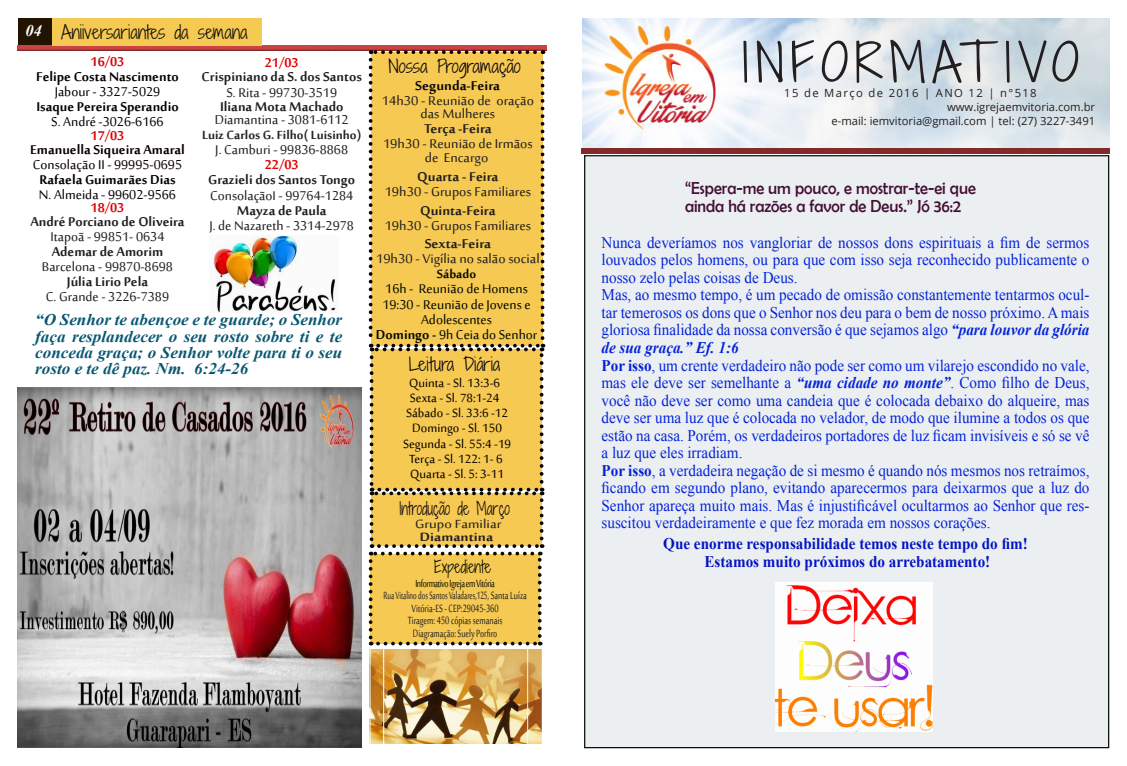
<style>
.page{position:relative;width:1127px;height:766px;background:#fff}
.page>*{position:absolute;margin:0;border:0;box-sizing:border-box;transform-origin:0 0}
.t1{font:300 50px "Shadows Into";letter-spacing:.13em;color:#231f20}
.t2{font:300 17.88px "Shadows Into";color:#10100c}
.t3{font:300 17.62px "Shadows Into";color:#080912}
.t4{font:17.5px "Sakkal Majalla";color:#231f20}
.t5{font:700 17.5px "Sakkal Majalla";color:#231f20}
.t6{font:17.5px/15px "Sakkal Majalla";color:#050a00;text-align:center}
.t7{font:17.5px "Berlin Sans FB";color:#430f35;scale:.93 1}
.t8{font:700 17.5px "Sakkal Majalla";color:#0c0000}
.t9{font:17.5px "Sakkal Majalla";color:#0c0000}
.t10{font:700 17.5px "Sakkal Majalla";color:#070000}
.t11{font:700 17.5px "Sakkal Majalla";color:#050000}
.t12{font:700 17.5px "Sakkal Majalla";color:#040000}
.t13{font:17.5px "Sakkal Majalla";color:#040000}
.t14{font:17.5px "Sakkal Majalla";color:#070000}
.t15{font:300 17.5px "Shadows Into";color:#0a060b}
.t16{font:17.5px "Sakkal Majalla";color:#050000}
.t17{font:700 17.5px "Sakkal Majalla";color:#e10000}
.t18{font:700 17.5px "Sakkal Majalla";color:#0a060b}
.t19{font:700 17.5px "Sakkal Majalla";color:#d00}
.t20{font:300 16.75px "Shadows Into";color:#0d070f;scale:.84 1}
.t21{font:16.25px/17.5px "Times New Roman";color:#0323da;text-align:justify;scale:.93 1}
.t22{font:italic 700 16.25px/16.2px "Times New Roman";color:#0a5773;text-align:justify;scale:1.05 1}
.t23{font:16.25px "Sakkal Majalla";color:#060000}
.t24{font:700 16.25px "Times New Roman";color:#0314c3;scale:.93 1}
.t25{font:700 16.25px "Sakkal Majalla";color:#231f20}
.t26{font:16.25px "Sakkal Majalla";color:#231f20;scale:1.15 1}
.t27{font:300 16.25px "Shadows Into";color:#0a0d00;scale:.88 1}
.t28{font:700 16.25px "Sakkal Majalla";color:#231f20;scale:1.15 1}
.t29{font:700 16.25px "Sakkal Majalla";color:#050a00}
.t30{font:italic 700 16.25px "Times New Roman";color:#fff}
.t31{font:14.38px/12.5px "Sakkal Majalla";color:#231f20;text-align:center;scale:.62 1}
.t32{font:14.38px "Sakkal Majalla";letter-spacing:-.04em;color:#0a0d00;scale:.72 1}
.t33{font:14.38px "Sakkal Majalla";color:#231f20;scale:.72 1}
.t34{font:14.38px "Sakkal Majalla";color:#231f20;scale:.7 1}
.t35{font:11.25px "Open Sans";color:#231f20}
.t36{font:11.25px "Open Sans";letter-spacing:.12em;color:#231f20}
.s1{font-weight:700}
.s2{font-weight:700;font-style:italic}
</style>
<div class="page">
<img style="left:582px;top:18px;width:527px;height:136px">
<div style="left:18px;top:18px;width:34px;height:28px;background:#221400"></div>
<img style="left:18px;top:45px;width:528px;height:5px">
<div style="left:582px;top:148px;width:527px;height:5px;background:#832a2a"></div>
<div style="left:52px;top:19px;width:210px;height:27px;background:#f6c953"></div>
<div style="left:585px;top:156px;width:523px;height:591px;background:#eceff2"></div>
<svg style="left:369px;top:50px;width:175px;height:595px;background:#eec356"></svg>
<img style="left:369px;top:649px;width:173px;height:94px">
<img style="left:210px;top:235px;width:126px;height:77px">
<img style="left:18px;top:387px;width:344px;height:359px">
<img style="left:775px;top:582px;width:157px;height:149px">
<p class="t30" style="left:26px;top:20px;width:18px">04</p>
<p class="t2" style="left:61px;top:19px;width:188px">Aniiversariantes da semana</p>
<p class="t19" style="left:91px;top:52px;width:35px">16/03</p>
<p class="t11" style="left:36px;top:67px;width:144px">Felipe Costa Nascimento</p>
<p class="t16" style="left:55px;top:82px;width:107px">Jabour - 3327-5029</p>
<p class="t10" style="left:36px;top:97px;width:144px">Isaque Pereira Sperandio</p>
<p class="t14" style="left:51px;top:112px;width:114px">S. André -3026-6166</p>
<p class="t19" style="left:91px;top:126px;width:35px">17/03</p>
<p class="t8" style="left:30px;top:139px;width:156px">Emanuella Siqueira Amaral</p>
<p class="t9" style="left:33px;top:154px;width:151px">Consolação II - 99995-0695</p>
<p class="t12" style="left:39px;top:169px;width:138px">Rafaela Guimarães Dias</p>
<p class="t13" style="left:39px;top:184px;width:139px">N. Almeida - 99602-9566</p>
<p class="t17" style="left:91px;top:198px;width:35px">18/03</p>
<p class="t5" style="left:30px;top:212px;width:156px">André Porciano de Oliveira</p>
<p class="t4" style="left:51px;top:227px;width:115px">Itapoã - 99851- 0634</p>
<p class="t5" style="left:52px;top:242px;width:113px">Ademar de Amorim</p>
<p class="t4" style="left:42px;top:257px;width:132px">Barcelona - 99870-8698</p>
<p class="t5" style="left:67px;top:272px;width:83px">Júlia Lirio Pela</p>
<p class="t4" style="left:46px;top:287px;width:125px">C. Grande - 3226-7389</p>
<p class="t17" style="left:265px;top:53px;width:35px">21/03</p>
<p class="t5" style="left:202px;top:66px;width:162px">Crispiniano da S. dos Santos</p>
<p class="t4" style="left:226px;top:83px;width:112px">S. Rita - 99730-3519</p>
<p class="t5" style="left:220px;top:96px;width:125px">Iliana Mota Machado</p>
<p class="t4" style="left:215px;top:110px;width:135px">Diamantina - 3081-6112</p>
<p class="t25" style="left:202px;top:126px;width:161px">Luiz Carlos G. Filho( Luisinho)</p>
<p class="t4" style="left:215px;top:140px;width:134px">J. Camburi - 99836-8868</p>
<p class="t17" style="left:265px;top:155px;width:35px">22/03</p>
<p class="t5" style="left:208px;top:170px;width:148px">Grazieli dos Santos Tongo</p>
<p class="t4" style="left:210px;top:185px;width:145px">ConsolaçãoI - 99764-1284</p>
<p class="t5" style="left:237px;top:200px;width:91px">Mayza de Paula</p>
<p class="t4" style="left:209px;top:215px;width:146px">J. de Nazareth - 3314-2978</p>
<p class="t22" style="left:35px;top:311px;width:294px">“O Senhor te abençoe e te guarde; o Senhor faça resplandecer o seu rosto sobre ti e te conceda graça; o Senhor volte para ti o seu rosto e te dê paz. Nm. 6:24-26</p>
<p class="t15" style="left:388px;top:54px;width:134px">Nossa Programação</p>
<p class="t18" style="left:415px;top:75px;width:86px">Segunda-Feira</p>
<p class="t4" style="left:382px;top:91px;width:154px">14h30 - Reunião de oração</p>
<p class="t4" style="left:421px;top:104px;width:76px">das Mulheres</p>
<p class="t5" style="left:424px;top:119px;width:69px">Terça -Feira</p>
<p class="t4" style="left:383px;top:134px;width:151px">19h30 - Reunião de Irmãos</p>
<p class="t4" style="left:425px;top:148px;width:65px">de Encargo</p>
<p class="t5" style="left:417px;top:167px;width:83px">Quarta - Feira</p>
<p class="t4" style="left:385px;top:182px;width:148px">19h30 - Grupos Familiares</p>
<p class="t5" style="left:420px;top:200px;width:77px">Quinta-Feira</p>
<p class="t4" style="left:385px;top:216px;width:148px">19h30 - Grupos Familiares</p>
<p class="t5" style="left:425px;top:234px;width:68px">Sexta-Feira</p>
<p class="t4" style="left:376px;top:249px;width:165px">19h30 - Vigília no salão social</p>
<p class="t29" style="left:437px;top:265px;width:41px">Sábado</p>
<p class="t6" style="left:385px;top:282px;width:144px">16h - Reunião de Homens</p>
<p class="t6" style="left:382px;top:297px;width:150px">19:30 - Reunião de Jovens e<br>Adolescentes</p>
<p class="t6" style="left:376px;top:327px;width:163px"><span class="s1">Domingo -</span> 9h Ceia do Senhor</p>
<p class="t3" style="left:409px;top:351px;width:93px">Leitura Diária</p>
<p class="t23" style="left:409px;top:374px;width:92px">Quinta - Sl. 13:3-6</p>
<p class="t23" style="left:410px;top:389px;width:91px">Sexta - Sl. 78:1-24</p>
<p class="t23" style="left:406px;top:404px;width:104px">Sábado - Sl. 33:6 -12</p>
<p class="t23" style="left:412px;top:419px;width:91px">Domingo - Sl. 150</p>
<p class="t23" style="left:403px;top:434px;width:110px">Segunda - Sl. 55:4 -19</p>
<p class="t23" style="left:409px;top:449px;width:95px">Terça - Sl. 122: 1- 6</p>
<p class="t23" style="left:410px;top:464px;width:95px">Quarta - Sl. 5: 3-11</p>
<p class="t20" style="left:400px;top:495px;width:133px">Introdução de Março</p>
<p class="t26" style="left:415px;top:515px;width:76px">Grupo Familiar</p>
<p class="t28" style="left:420px;top:527px;width:65px">Diamantina</p>
<p class="t27" style="left:434px;top:555px;width:66px">Expediente</p>
<p class="t32" style="left:415px;top:575px;width:112px">Informativo Igreja em Vitória</p>
<p class="t31" style="left:383px;top:590px;width:233px">Rua Vitalino dos Santos Valadares,125, Santa Luíza<br>Vitória-ES - CEP:29045-360</p>
<p class="t33" style="left:408px;top:612px;width:133px">Tiragem: 450 cópias semanais</p>
<p class="t34" style="left:413px;top:625px;width:122px">Diagramação: Suely Porfiro</p>
<p class="t1" style="left:742px;top:26px;width:339px">INFORMATIVO</p>
<p class="t36" style="left:784px;top:85px;width:254px">15 de Março de 2016 | ANO 12 | n°518</p>
<p class="t35" style="left:947px;top:99px;width:150px">www.igrejaemvitoria.com.br</p>
<p class="t35" style="left:831px;top:113px;width:265px">e-mail: iemvitoria@gmail.com | tel: (27) 3227-3491</p>
<p class="t7" style="left:685px;top:178px;width:314px">“Espera-me um pouco, e mostrar-te-ei que</p>
<p class="t7" style="left:685px;top:197px;width:298px">ainda há razões a favor de Deus.” Jó 36:2</p>
<p class="t21" style="left:601px;top:233px;width:526px">Nunca deveríamos nos vangloriar de nossos dons espirituais a fim de sermos louvados pelos homens, ou para que com isso seja reconhecido publicamente o nosso zelo pelas coisas de Deus.</p>
<p class="t21" style="left:601px;top:286px;width:526px">Mas, ao mesmo tempo, é um pecado de omissão constantemente tentarmos ocul&shy;tar temerosos os dons que o Senhor nos deu para o bem de nosso próximo. A mais gloriosa finalidade da nossa conversão é que sejamos algo <span class="s2">“para louvor da glória de sua graça.” Ef. 1:6</span></p>
<p class="t21" style="left:601px;top:356px;width:526px"><span class="s1">Por isso</span>, um crente verdadeiro não pode ser como um vilarejo escondido no vale, mas ele deve ser semelhante a <span class="s2">“uma cidade no monte”</span>. Como filho de Deus, você não deve ser como uma candeia que é colocada debaixo do alqueire, mas deve ser uma luz que é colocada no velador, de modo que ilumine a todos os que estão na casa. Porém, os verdadeiros portadores de luz ficam invisíveis e só se vê a luz que eles irradiam.</p>
<p class="t21" style="left:601px;top:461px;width:526px"><span class="s1">Por isso</span>, a verdadeira negação de si mesmo é quando nós mesmos nos retraímos, ficando em segundo plano, evitando aparecermos para deixarmos que a luz do Senhor apareça muito mais. Mas é injustificável ocultarmos ao Senhor que res&shy;suscitou verdadeiramente e que fez morada em nossos corações.</p>
<p class="t24" style="left:663px;top:532px;width:393px">Que enorme responsabilidade temos neste tempo do fim!</p>
<p class="t24" style="left:704px;top:550px;width:309px">Estamos muito próximos do arrebatamento!</p>
</div>
